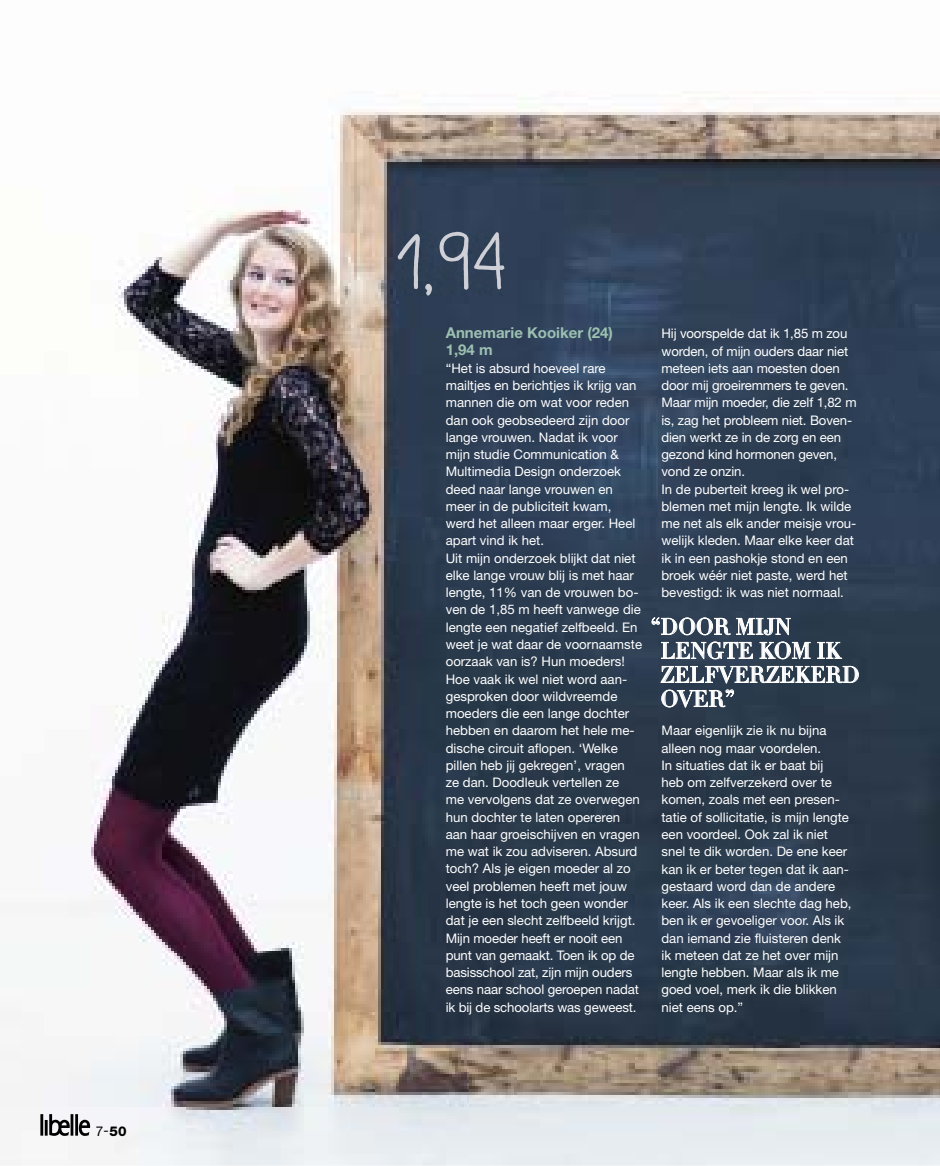
<style>
.page{position:relative;width:940px;height:1166px;background:#fff}
.page>*{position:absolute;margin:0;border:0;box-sizing:border-box;transform-origin:0 0}
.t1{font:22.5px/24px "Didot LT Std Headline";letter-spacing:-.01em;color:#fff}
.t2{font:700 15px/17.2px "Helvetica Neue LT Std";color:#9cc0b1}
.t3{font:13.5px "Helvetica Neue LT Std";color:#000}
.t4{font:13.2px/17.2px "Helvetica Neue LT Std";color:#fff}
.s1{font-weight:800}
</style>
<div class="page">
<img style="left:0;top:91px;width:940px;height:1074px">
<svg style="left:651px;top:616px;width:159px;height:43px;background:#5c6978"></svg>
<svg style="left:817px;top:642px;width:25px;height:16px"></svg>
<svg style="left:660px;top:666px;width:198px;height:17px"></svg>
<svg style="left:661px;top:689px;width:73px;height:18px"></svg>
<img style="left:398px;top:232px;width:106px;height:63px">
<svg style="left:40px;top:1113px;width:50px;height:22px"></svg>
<p class="t3" style="left:96px;top:1122px;width:32px">7-<span class="s1">50</span></p>
<p class="t2" style="left:446px;top:324px;width:169px">Annemarie Kooiker (24)<br>1,94 m</p>
<p class="t4" style="left:446px;top:359px;width:198px">“Het is absurd hoeveel rare mailtjes en berichtjes ik krijg van mannen die om wat voor reden dan ook geobsedeerd zijn door lange vrouwen. Nadat ik voor mijn studie Communication &amp;<br>Multimedia Design onderzoek deed naar lange vrouwen en meer in de publiciteit kwam, werd het alleen maar erger. Heel apart vind ik het.<br>Uit mijn onderzoek blijkt dat niet elke lange vrouw blij is met haar lengte, 11% van de vrouwen bo&shy;ven de 1,85 m heeft vanwege die lengte een negatief zelfbeeld. En weet je wat daar de voornaamste oorzaak van is? Hun moeders!<br>Hoe vaak ik wel niet word aan&shy;gesproken door wildvreemde moeders die een lange dochter hebben en daarom het hele me&shy;dische circuit aflopen. ‘Welke pillen heb jij gekregen’, vragen<br>ze dan. Doodleuk vertellen ze<br>me vervolgens dat ze overwegen hun dochter te laten opereren aan haar groeischijven en vragen me wat ik zou adviseren. Absurd toch? Als je eigen moeder al zo veel problemen heeft met jouw lengte is het toch geen wonder dat je een slecht zelfbeeld krijgt.<br>Mijn moeder heeft er nooit een punt van gemaakt. Toen ik op de basisschool zat, zijn mijn ouders eens naar school geroepen nadat ik bij de schoolarts was geweest.</p>
<p class="t4" style="left:661px;top:324px;width:197px">Hij voorspelde dat ik 1,85 m zou worden, of mijn ouders daar niet meteen iets aan moesten doen door mij groeiremmers te geven.<br>Maar mijn moeder, die zelf 1,82 m is, zag het probleem niet. Boven&shy;dien werkt ze in de zorg en een gezond kind hormonen geven, vond ze onzin.<br>In de puberteit kreeg ik wel pro&shy;blemen met mijn lengte. Ik wilde me net als elk ander meisje vrou&shy;welijk kleden. Maar elke keer dat ik in een pashokje stond en een broek wéér niet paste, werd het bevestigd: ik was niet normaal.</p>
<h1 class="t1" style="left:660px;top:615px;width:201px;text-indent:-10px">“ DOOR MIJN<br>LENGTE KOM IK<br>ZELFVERZEKERD<br>OVER”</h1>
<p class="t4" style="left:661px;top:721px;width:191px">Maar eigenlijk zie ik nu bijna alleen nog maar voordelen.<br>In situaties dat ik er baat bij<br>heb om zelfverzekerd over te komen, zoals met een presen&shy;tatie of sollicitatie, is mijn lengte een voordeel. Ook zal ik niet snel te dik worden. De ene keer kan ik er beter tegen dat ik aan&shy;gestaard word dan de andere keer. Als ik een slechte dag heb, ben ik er gevoeliger voor. Als ik dan iemand zie fluisteren denk ik meteen dat ze het over mijn lengte hebben. Maar als ik me goed voel, merk ik die blikken niet eens op.”</p>
</div>
